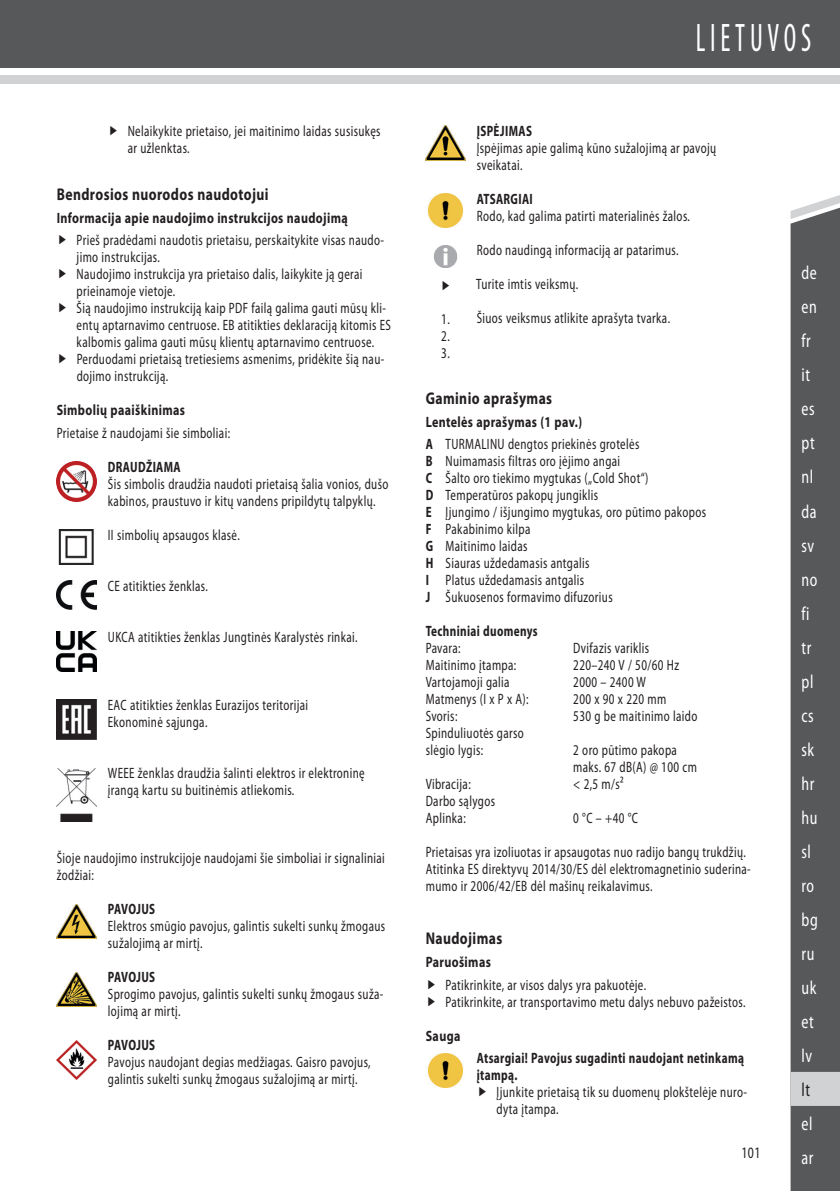
<style>
.page{position:relative;width:840px;height:1191px;background:#fff}
.page>*{position:absolute;margin:0;border:0;box-sizing:border-box;transform-origin:0 0}
.t1{font:condensed 40px "Myriad Pro";letter-spacing:.17em;color:#fff;scale:.7 1}
.t2{font:semi-condensed 19px/34px "Myriad Pro";letter-spacing:.03em;color:#fff;scale:.8 1}
.t3{font:semi-condensed 19px "Myriad Pro";color:#231f20;scale:.8 1}
.t4{font:700 17px "Myriad Pro";letter-spacing:.03em;color:#231f20;scale:.8 1}
.t5{font:semi-condensed 16px "Myriad Pro";color:#231f20;scale:.8 1}
.t6{font:semi-condensed 15px/17px "Myriad Pro";letter-spacing:.03em;color:#231f20;scale:.8 1}
.t7{font:700 semi-condensed 15px/17px "Myriad Pro";letter-spacing:.03em;color:#231f20;scale:.8 1}
.t8{font:700 15px "Myriad Pro";letter-spacing:.03em;color:#231f20;scale:.8 1}
.s1{font-weight:700;font-stretch:normal}
.s2{font-weight:700}
</style>
<div class="page">
<div style="left:0;top:0;width:839px;height:67px;background:#57585a"></div>
<div style="left:0;top:75px;width:839px;height:9px;background:#d1d2d4"></div>
<div style="left:790px;top:219px;width:49px;height:972px;background:#57585a"></div>
<svg style="left:790px;top:195px;width:49px;height:24px"></svg>
<svg style="left:790px;top:1071px;width:49px;height:35px;background:#cdced0"></svg>
<img style="left:57px;top:462px;width:40px;height:40px">
<img style="left:58px;top:530px;width:36px;height:34px">
<img style="left:57px;top:581px;width:40px;height:29px">
<img style="left:57px;top:632px;width:40px;height:40px">
<img style="left:57px;top:700px;width:39px;height:39px">
<img style="left:57px;top:768px;width:39px;height:53px">
<img style="left:57px;top:904px;width:39px;height:34px">
<img style="left:57px;top:972px;width:39px;height:34px">
<img style="left:57px;top:1040px;width:40px;height:40px">
<img style="left:425px;top:126px;width:40px;height:34px">
<img style="left:428px;top:194px;width:35px;height:34px">
<img style="left:433px;top:245px;width:25px;height:22px">
<img style="left:428px;top:1053px;width:35px;height:34px">
<p class="t6" style="left:128px;top:123px;width:317px">Nelaikykite prietaiso, jei maitinimo laidas susisukęs ar užlenktas.</p>
<p class="t4" style="left:57px;top:185px;width:266px">Bendrosios nuorodos naudotojui</p>
<p class="t8" style="left:57px;top:209px;width:365px">Informacija apie naudojimo instrukcijos naudojimą</p>
<p class="t6" style="left:77px;top:232px;width:394px">Prieš pradėdami naudotis prietaisu, perskaitykite visas naudo&shy;jimo instrukcijas.<br>Naudojimo instrukcija yra prietaiso dalis, laikykite ją gerai prieinamoje vietoje.<br>Šią naudojimo instrukciją kaip PDF failą galima gauti mūsų kli&shy;entų aptarnavimo centruose. EB atitikties deklaraciją kitomis ES kalbomis galima gauti mūsų klientų aptarnavimo centruose.<br>Perduodami prietaisą tretiesiems asmenims, pridėkite šią nau&shy;dojimo instrukciją.</p>
<p class="t8" style="left:57px;top:402px;width:162px">Simbolių paaiškinimas</p>
<p class="t6" style="left:57px;top:425px;width:218px">Prietaise ž naudojami šie simboliai:</p>
<p class="t7" style="left:108px;top:458px;width:93px">DRAUDŽIAMA</p>
<p class="t6" style="left:108px;top:476px;width:352px">Šis simbolis draudžia naudoti prietaisą šalia vonios, dušo kabinos, praustuvo ir kitų vandens pripildytų talpyklų.</p>
<p class="t6" style="left:108px;top:527px;width:166px">II simbolių apsaugos klasė.</p>
<p class="t6" style="left:108px;top:578px;width:127px">CE atitikties ženklas.</p>
<p class="t6" style="left:108px;top:629px;width:313px">UKCA atitikties ženklas Jungtinės Karalystės rinkai.</p>
<p class="t6" style="left:108px;top:697px;width:252px">EAC atitikties ženklas Eurazijos teritorijai<br>Ekonominė sąjunga.</p>
<p class="t6" style="left:108px;top:765px;width:322px">WEEE ženklas draudžia šalinti elektros ir elektroninę įrangą kartu su buitinėmis atliekomis.</p>
<p class="t6" style="left:57px;top:850px;width:411px">Šioje naudojimo instrukcijoje naudojami šie simboliai ir signaliniai žodžiai:</p>
<p class="t7" style="left:108px;top:900px;width:61px">PAVOJUS</p>
<p class="t6" style="left:108px;top:918px;width:348px">Elektros smūgio pavojus, galintis sukelti sunkų žmogaus sužalojimą ar mirtį.</p>
<p class="t7" style="left:108px;top:968px;width:61px">PAVOJUS</p>
<p class="t6" style="left:108px;top:986px;width:345px">Sprogimo pavojus, galintis sukelti sunkų žmogaus suža&shy;lojimą ar mirtį.</p>
<p class="t7" style="left:108px;top:1036px;width:61px">PAVOJUS</p>
<p class="t6" style="left:108px;top:1054px;width:330px">Pavojus naudojant degias medžiagas. Gaisro pavojus, galintis sukelti sunkų žmogaus sužalojimą ar mirtį.</p>
<h1 class="t1" style="left:695px;top:16px;width:166px">LIETUVOS</h1>
<p class="t7" style="left:476px;top:123px;width:70px">ĮSPĖJIMAS</p>
<p class="t6" style="left:476px;top:140px;width:301px">Įspėjimas apie galimą kūno sužalojimą ar pavojų sveikatai.</p>
<p class="t7" style="left:476px;top:191px;width:72px">ATSARGIAI</p>
<p class="t6" style="left:476px;top:208px;width:268px">Rodo, kad galima patirti materialinės žalos.</p>
<p class="t6" style="left:476px;top:242px;width:254px">Rodo naudingą informaciją ar patarimus.</p>
<p class="t6" style="left:476px;top:276px;width:129px">Turite imtis veiksmų.</p>
<p class="t6" style="left:476px;top:310px;width:243px">Šiuos veiksmus atlikite aprašyta tvarka.</p>
<p class="t6" style="left:441px;top:311px;width:12px;text-align:justify">1.<br>2.<br>3.</p>
<p class="t4" style="left:425px;top:388px;width:159px">Gaminio aprašymas</p>
<p class="t6" style="left:425px;top:410px;width:268px;line-height:22.6px"><span class="s1">Lentelės aprašymas (1 pav.)<br></span><span class="s2">A</span> TURMALINU dengtos priekinės grotelės</p>
<p class="t6" style="left:425px;top:453px;width:352px"><span class="s2">B</span> Nuimamasis filtras oro įėjimo angai<br><span class="s2">C</span> Šalto oro tiekimo mygtukas („Cold Shot“)<br><span class="s2">D</span> Temperatūros pakopų jungiklis<br><span class="s2">E</span> Įjungimo / išjungimo mygtukas, oro pūtimo pakopos <span class="s2">F</span> Pakabinimo kilpa<br><span class="s2">G</span> Maitinimo laidas<br><span class="s2">H</span> Siauras uždedamasis antgalis<br><span class="s2">I</span> Platus uždedamasis antgalis<br><span class="s2">J</span> Šukuosenos formavimo difuzorius</p>
<p class="t7" style="left:425px;top:623px;width:141px">Techniniai duomenys</p>
<p class="t6" style="left:425px;top:640px;width:45px">Pavara:</p>
<p class="t6" style="left:573px;top:640px;width:96px">Dvifazis variklis</p>
<p class="t6" style="left:425px;top:657px;width:115px">Maitinimo įtampa:</p>
<p class="t6" style="left:573px;top:657px;width:134px">220–240 V / 50/60 Hz</p>
<p class="t6" style="left:425px;top:674px;width:106px">Vartojamoji galia</p>
<p class="t6" style="left:573px;top:674px;width:92px">2000 – 2400 W</p>
<p class="t6" style="left:425px;top:691px;width:130px">Matmenys (I x P x A):</p>
<p class="t6" style="left:573px;top:691px;width:118px">200 x 90 x 220 mm</p>
<p class="t6" style="left:425px;top:708px;width:41px">Svoris:</p>
<p class="t6" style="left:573px;top:708px;width:156px">530 g be maitinimo laido</p>
<p class="t6" style="left:425px;top:725px;width:124px">Spinduliuotės garso slėgio lygis:</p>
<p class="t6" style="left:573px;top:742px;width:156px">2 oro pūtimo pakopa maks. 67 dB(A) @ 100 cm</p>
<p class="t6" style="left:425px;top:776px;width:58px">Vibracija:</p>
<p class="t6" style="left:573px;top:776px;width:65px">&lt; 2,5 m/s²</p>
<p class="t6" style="left:425px;top:793px;width:88px">Darbo sąlygos<br>Aplinka:</p>
<p class="t6" style="left:573px;top:810px;width:82px">0 °C – +40 °C</p>
<p class="t6" style="left:425px;top:844px;width:407px">Prietaisas yra izoliuotas ir apsaugotas nuo radijo bangų trukdžių.<br>Atitinka ES direktyvų 2014/30/ES dėl elektromagnetinio suderina&shy;mumo ir 2006/42/EB dėl mašinų reikalavimus.</p>
<p class="t4" style="left:425px;top:929px;width:97px">Naudojimas</p>
<p class="t8" style="left:425px;top:953px;width:83px">Paruošimas</p>
<p class="t6" style="left:445px;top:976px;width:376px">Patikrinkite, ar visos dalys yra pakuotėje.<br>Patikrinkite, ar transportavimo metu dalys nebuvo pažeistos.</p>
<p class="t8" style="left:425px;top:1027px;width:45px">Sauga</p>
<p class="t7" style="left:476px;top:1050px;width:335px">Atsargiai! Pavojus sugadinti naudojant netinkamą įtampą.</p>
<p class="t6" style="left:496px;top:1084px;width:314px">Įjunkite prietaisą tik su duomenų plokštelėje nuro&shy;dyta įtampa.</p>
<p class="t5" style="left:741px;top:1143px;width:25px">101</p>
<p class="t2" style="left:801px;top:256px;width:22px">de en fr it es pt nl da sv no fi tr pl cs sk hr hu sl ro bg ru uk et lv</p>
<p class="t3" style="left:801px;top:1079px;width:12px">lt</p>
<p class="t2" style="left:801px;top:1107px;width:16px">el ar</p>
</div>
